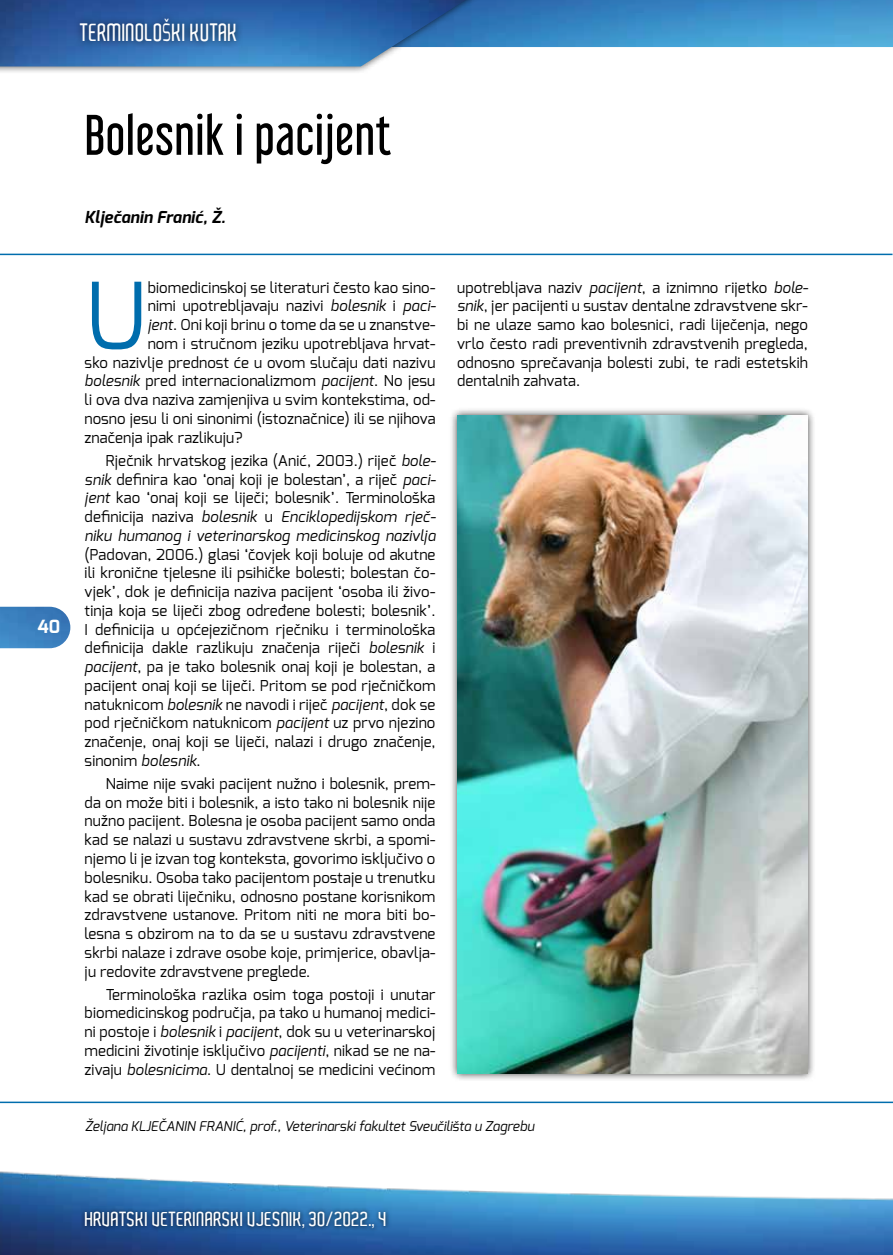
<style>
.page{position:relative;width:893px;height:1255px;background:#fff}
.page>*{position:absolute;margin:0;border:0;box-sizing:border-box;transform-origin:0 0}
.t1{font:91.8px "Exo";color:#006dad}
.t2{font:51px "Libel Suit Rg";letter-spacing:.01em;color:#000}
.t3{font:600 24px "Aldo";color:#fff;scale:.9 1}
.t4{font:600 19.5px "Aldo";color:#fff}
.t5{font:700 18.15px "Exo";color:#fff}
.t6{font:italic 700 16.5px "Exo";letter-spacing:.01em;color:#000}
.t7{font:15px/18.8px "Exo";letter-spacing:.01em;color:#000;text-align:justify}
.t8{font:italic 13.5px "Exo";color:#000}
.s1{font-family:"Exo";font-weight:400}
.s2{font-style:italic}
</style>
<div class="page">
<img style="left:505px;top:0;width:388px;height:47px">
<div style="left:0;top:0;width:505px;height:75px;background:#000;opacity:.75"></div>
<img style="left:0;top:0;width:498px;height:66px">
<img style="left:0;top:1171px;width:893px;height:83px">
<img style="left:0;top:606px;width:70px;height:42px">
<div style="left:81px;top:1207px;width:309px;height:25px;background:#000;opacity:.75"></div>
<hr style="left:0;top:253px;width:892px;height:2px;background:#006dad">
<hr style="left:0;top:1101px;width:893px;height:1px;background:#006dad">
<div style="left:73px;top:12px;width:171px;height:38px;background:#000;opacity:.75"></div>
<div style="left:449px;top:407px;width:367px;height:674px;background:#000;opacity:.75"></div>
<img style="left:457px;top:415px;width:351px;height:658px">
<h3 class="t3" style="left:81px;top:19px;width:177px">TERMINOLO<span class="s1">Š</span>KI KUTAK</h3>
<p class="t5" style="left:37px;top:614px;width:24px">40</p>
<h2 class="t2" style="left:85px;top:93px;width:308px">Bolesnik i pacijent</h2>
<p class="t6" style="left:85px;top:206px;width:143px">Klječanin Franić, Ž.</p>
<h1 class="t1" style="left:85px;top:257px;width:64px">U</h1>
<p class="t7" style="left:148px;top:278px;width:289px">biomedicinskoj se literaturi često kao sino-</p>
<p class="t7" style="left:148px;top:296px;width:290px">nimi upotrebljavaju nazivi <span class="s2">bolesnik</span> i <span class="s2">paci-</span></p>
<p class="t7" style="left:148px;top:315px;width:289px"><span class="s2">jent</span>. Oni koji brinu o tome da se u znanstve-</p>
<p class="t7" style="left:148px;top:334px;width:289px">nom i stručnom jeziku upotrebljava hrvat-</p>
<p class="t7" style="left:85px;top:353px;width:352px">sko nazivlje prednost će u ovom slučaju dati nazivu</p>
<p class="t7" style="left:85px;top:371px;width:352px"><span class="s2">bolesnik</span> pred internacionalizmom <span class="s2">pacijent</span>. No jesu</p>
<p class="t7" style="left:85px;top:390px;width:352px">li ova dva naziva zamjenjiva u svim kontekstima, od-</p>
<p class="t7" style="left:85px;top:409px;width:352px">nosno jesu li oni sinonimi (istoznačnice) ili se njihova</p>
<p class="t7" style="left:85px;top:428px;width:160px">značenja ipak razlikuju?</p>
<p class="t7" style="left:85px;top:451px;width:353px;text-indent:21px">Rječnik hrvatskog jezika (Anić, 2003.) riječ <span class="s2">bole&shy;snik</span> definira kao ‘onaj koji je bolestan’, a riječ <span class="s2">paci&shy;jent</span> kao ‘onaj koji se liječi; bolesnik’. Terminološka definicija naziva <span class="s2">bolesnik</span> u <span class="s2">Enciklopedijskom rječ&shy;niku humanog i veterinarskog medicinskog nazivlja</span></p>
<p class="t7" style="left:85px;top:544px;width:352px">(Padovan, 2006.) glasi ‘čovjek koji boluje od akutne ili kronične tjelesne ili psihičke bolesti; bolestan čo&shy;vjek’, dok je definicija naziva pacijent ‘osoba ili živo&shy;tinja koja se liječi zbog određene bolesti; bolesnik’.<br>I definicija u općejezičnom rječniku i terminološka definicija dakle razlikuju značenja riječi <span class="s2">bolesnik</span> i <span class="s2">pacijent</span>, pa je tako bolesnik onaj koji je bolestan, a pacijent onaj koji se liječi. Pritom se pod rječničkom natuknicom <span class="s2">bolesnik</span> ne navodi i riječ <span class="s2">pacijent</span>, dok se pod rječničkom natuknicom <span class="s2">pacijent</span> uz prvo njezino značenje, onaj koji se liječi, nalazi i drugo značenje, sinonim <span class="s2">bolesnik</span>.</p>
<p class="t7" style="left:85px;top:774px;width:352px;text-indent:21px">Naime nije svaki pacijent nužno i bolesnik, prem&shy;da on može biti i bolesnik, a isto tako ni bolesnik nije nužno pacijent. Bolesna je osoba pacijent samo onda kad se nalazi u sustavu zdravstvene skrbi, a spomi&shy;njemo li je izvan tog konteksta, govorimo isključivo o bolesniku. Osoba tako pacijentom postaje u trenutku kad se obrati liječniku, odnosno postane korisnikom zdravstvene ustanove. Pritom niti ne mora biti bo&shy;lesna s obzirom na to da se u sustavu zdravstvene skrbi nalaze i zdrave osobe koje, primjerice, obavlja&shy;ju redovite zdravstvene preglede.</p>
<p class="t7" style="left:85px;top:984px;width:352px;text-indent:21px">Terminološka razlika osim toga postoji i unutar biomedicinskog područja, pa tako u humanoj medici&shy;ni postoje i <span class="s2">bolesnik</span> i <span class="s2">pacijent</span>, dok su u veterinarskoj medicini životinje isključivo <span class="s2">pacijenti</span>, nikad se ne na&shy;zivaju <span class="s2">bolesnicima</span>. U dentalnoj se medicini većinom</p>
<p class="t7" style="left:457px;top:278px;width:353px">upotrebljava naziv <span class="s2">pacijent</span>, a iznimno rijetko <span class="s2">bole&shy;snik</span>, jer pacijenti u sustav dentalne zdravstvene skr&shy;bi ne ulaze samo kao bolesnici, radi liječenja, nego vrlo često radi preventivnih zdravstvenih pregleda, odnosno sprečavanja bolesti zubi, te radi estetskih dentalnih zahvata.</p>
<p class="t8" style="left:85px;top:1117px;width:451px">Željana KLJEČANIN FRANIĆ, prof., Veterinarski fakultet Sveučilišta u Zagrebu</p>
<h3 class="t4" style="left:85px;top:1207px;width:304px">HRVATSKI VETERINARSKI VJESNIK, 30/2022., 4</h3>
</div>
